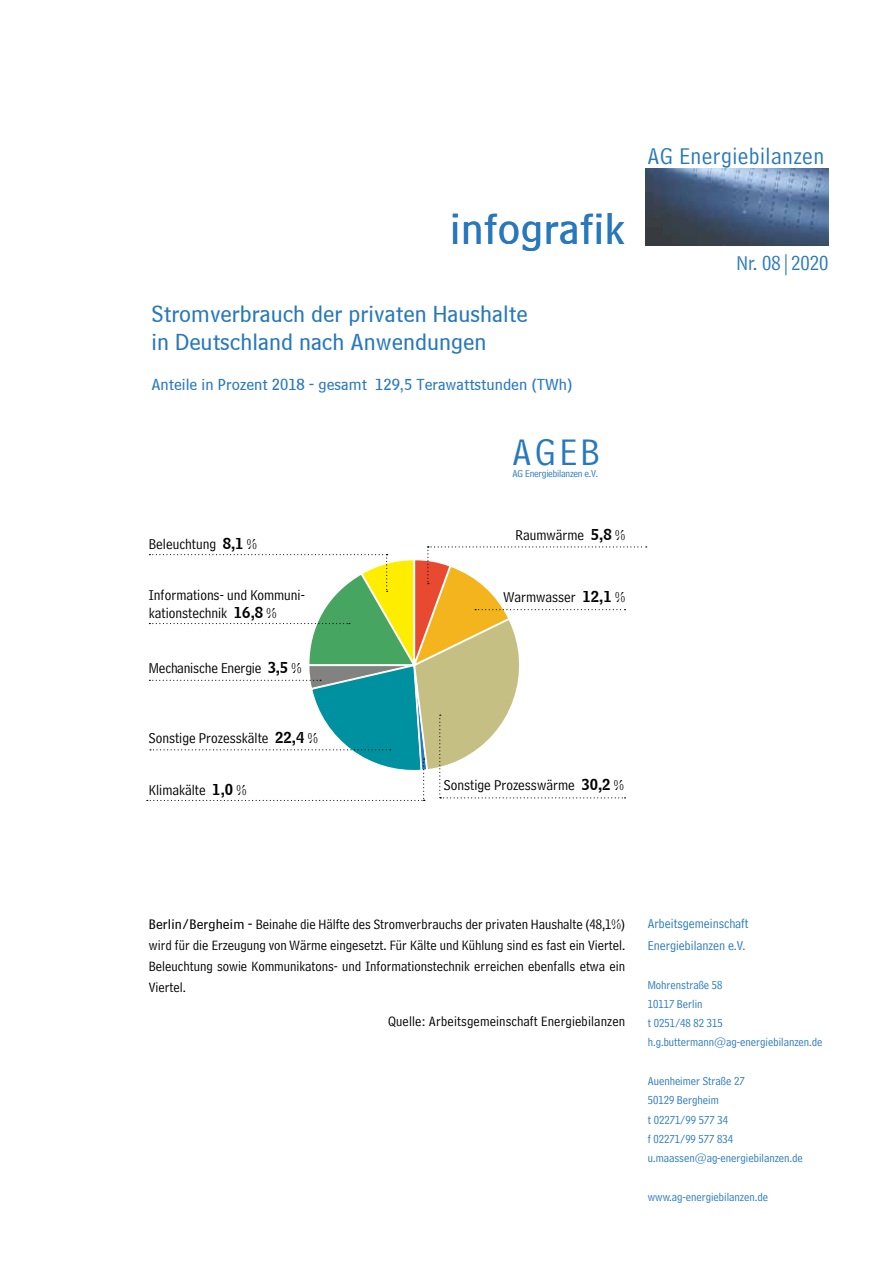
<style>
.page{position:relative;width:893px;height:1263px;background:#fff}
.page>*{position:absolute;margin:0;border:0;box-sizing:border-box;transform-origin:0 0}
.t1{font:45px "Bell Centennial BT Sub Caption";letter-spacing:.01em;color:#2778bd}
.t2{font:39px "Bell Centennial LT Address";color:#2778bd}
.t3{font:24px/28.8px "Bell Centennial BT Sub Caption";color:#2778bd}
.t4{font:24px "Bell Centennial LT Address";letter-spacing:.02em;color:#2778bd}
.t5{font:21px "Bell Centennial LT Address";color:#2778bd}
.t6{font:16.5px "Bell Centennial BT Sub Caption";color:#2778bd}
.t7{font:15px/18px "Bell Centennial LT Address";color:#000}
.t8{font:14.25px/21px "Bell Centennial LT Address";color:#000;text-align:justify}
.t9{font:13.5px/22.4px "Bell Centennial LT Address";color:#2778bd}
.t10{font:12px/19.2px "Bell Centennial LT Address";color:#2778bd}
.t11{font:10.5px "Bell Centennial LT Address";letter-spacing:-.02em;color:#2778bd}
.s1{font-family:"Bell Centennial BT Name And Number"}
.s2{font-family:"Bell Centennial BT Sub Caption"}
</style>
<div class="page">
<img style="left:645px;top:168px;width:183px;height:78px">
<svg style="left:147px;top:546px;width:500px;height:255px"></svg>
<h1 class="t1" style="left:450px;top:202px;width:176px">infografik</h1>
<h3 class="t3" style="left:151px;top:299px;width:378px">Stromverbrauch der privaten Haushalte in Deutschland nach Anwendungen</h3>
<p class="t6" style="left:151px;top:374px;width:423px">Anteile in Prozent 2018 - gesamt 129,5 Terawattstunden (TWh)</p>
<p class="t7" style="left:149px;top:535px;width:110px">Beleuchtung <span class="s1">8,1</span> %</p>
<p class="t7" style="left:149px;top:586px;width:158px">Informations- und Kommuni&shy;kationstechnik <span class="s1">16,8</span> %</p>
<p class="t7" style="left:149px;top:659px;width:154px">Mechanische Energie <span class="s1">3,5</span> %</p>
<p class="t7" style="left:149px;top:729px;width:171px">Sonstige Prozesskälte <span class="s1">22,4</span> %</p>
<p class="t7" style="left:149px;top:781px;width:99px">Klimakälte <span class="s1">1,0</span> %</p>
<h2 class="t2" style="left:512px;top:430px;width:89px">AGEB</h2>
<p class="t11" style="left:513px;top:468px;width:87px">AG Energiebilanzen e.V.</p>
<p class="t7" style="left:516px;top:526px;width:111px">Raumwärme <span class="s1">5,8</span> %</p>
<p class="t7" style="left:503px;top:588px;width:123px">Warmwasser <span class="s1">12,1</span> %</p>
<p class="t7" style="left:444px;top:776px;width:182px">Sonstige Prozesswärme <span class="s1">30,2</span> %</p>
<h3 class="t4" style="left:648px;top:142px;width:178px">AG Energiebilanzen</h3>
<h3 class="t5" style="left:737px;top:250px;width:93px">Nr. 08|2020</h3>
<p class="t8" style="left:149px;top:914px;width:478px"><span class="s2">Berlin/Bergheim -</span> Beinahe die Hälfte des Stromverbrauchs der privaten Haushalte (48,1%) wird für die Erzeugung von Wärme eingesetzt. Für Kälte und Kühlung sind es fast ein Viertel.<br>Beleuchtung sowie Kommunikatons- und Informationstechnik erreichen ebenfalls etwa ein Viertel.</p>
<p class="t8" style="left:388px;top:1011px;width:239px">Quelle: Arbeitsgemeinschaft Energiebilanzen</p>
<p class="t9" style="left:648px;top:912px;width:102px">Arbeitsgemeinschaft<br>Energiebilanzen e.V.</p>
<p class="t10" style="left:648px;top:975px;width:176px">Mohrenstraße 58<br>10117 Berlin<br>t 0251/48 82 315 h.g.buttermann@ag-energiebilanzen.de</p>
<p class="t10" style="left:648px;top:1071px;width:157px">Auenheimer Straße 27<br>50129 Bergheim<br>t 02271/99 577 34<br>f 02271/99 577 834 u.maassen@ag-energiebilanzen.de</p>
<p class="t10" style="left:648px;top:1187px;width:122px">www.ag-energiebilanzen.de</p>
</div>
